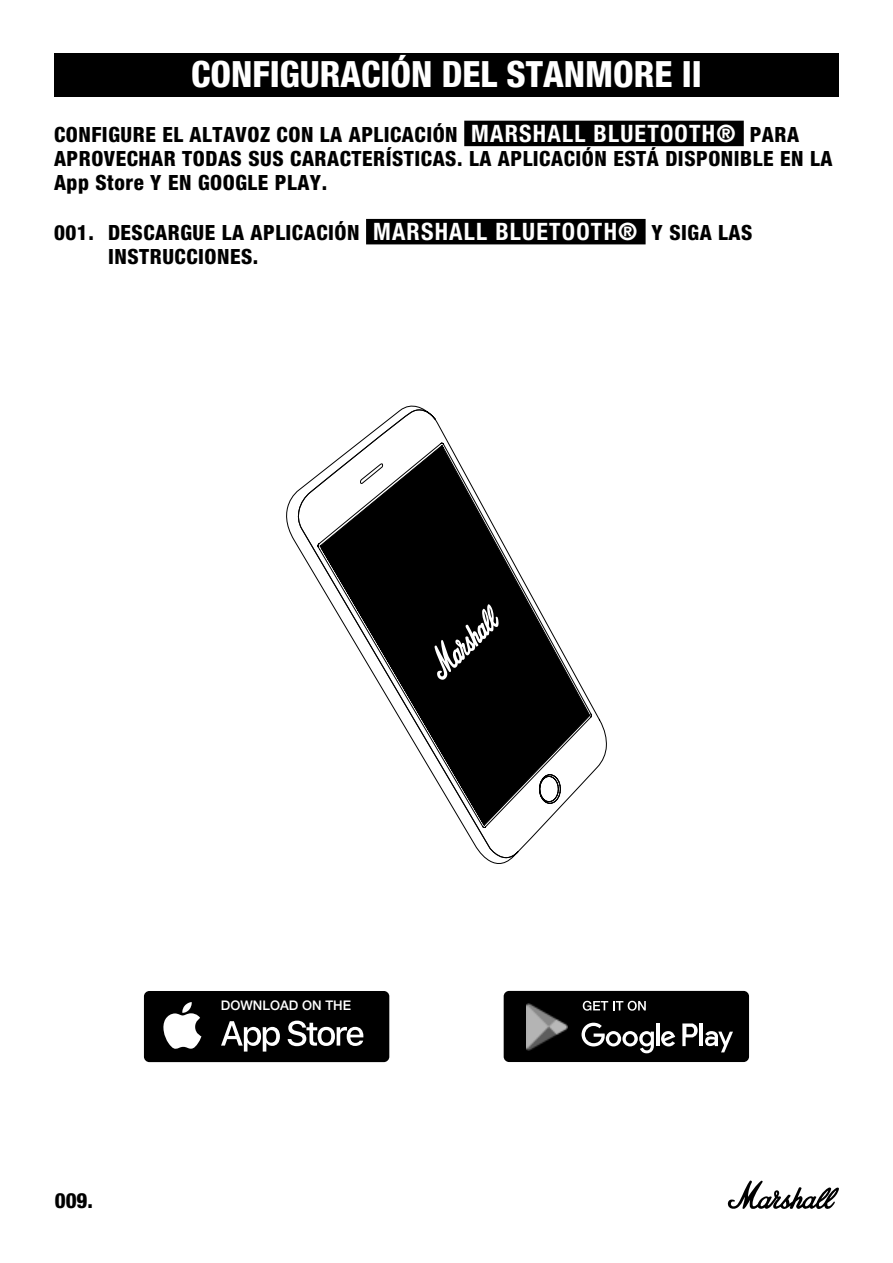
<style>
.page{position:relative;width:893px;height:1263px;background:#fff}
.page>*{position:absolute;margin:0;border:0;box-sizing:border-box;transform-origin:0 0}
.t1{font:800 condensed 36px "Helvetica Neue LT Com";color:#fff}
.t2{font:800 condensed 21px/24px "Helvetica Neue LT Std";letter-spacing:.025em;color:#000}
.t3{font:500 13.2px "Helvetica Neue";color:#fff}
.s1{font-weight:700;font-size:24px;color:#fff}
</style>
<div class="page">
<svg style="left:727px;top:1180px;width:112px;height:29px"></svg>
<div style="left:54px;top:53px;width:785px;height:44px;background:#000"></div>
<div style="left:464px;top:121px;width:280px;height:25px;background:#000"></div>
<div style="left:366px;top:219px;width:280px;height:25px;background:#000"></div>
<div style="left:504px;top:991px;width:245px;height:71px;background:#000;border-radius:5px"></div>
<svg style="left:682px;top:1023px;width:16px;height:23px"></svg>
<hr style="left:699px;top:1023px;width:4px;height:23px;background:#fff">
<svg style="left:705px;top:1031px;width:28px;height:21px"></svg>
<svg style="left:661px;top:1031px;width:14px;height:15px"></svg>
<hr style="left:656px;top:1023px;width:4px;height:23px;background:#fff">
<svg style="left:582px;top:1023px;width:72px;height:30px"></svg>
<img style="left:526px;top:1003px;width:42px;height:48px">
<svg style="left:583px;top:1001px;width:63px;height:10px"></svg>
<div style="left:144px;top:991px;width:245px;height:71px;background:#000;border-radius:5px"></div>
<svg style="left:221px;top:1020px;width:142px;height:31px"></svg>
<svg style="left:163px;top:1002px;width:38px;height:47px"></svg>
<svg style="left:561px;top:648px;width:29px;height:159px"></svg>
<svg style="left:297px;top:405px;width:264px;height:459px"></svg>
<svg style="left:434px;top:604px;width:65px;height:76px;background:#333"></svg>
<h1 class="t1" style="left:191px;top:52px;width:512px">CONFIGURACIÓN DEL STANMORE II</h1>
<p class="t2" style="left:54px;top:122px;width:780px">CONFIGURE EL ALTAVOZ CON LA APLICACIÓN <span class="s1">MARSHALL BLUETOOTH®</span> PARA<br>APROVECHAR TODAS SUS CARACTERÍSTICAS. LA APLICACIÓN ESTÁ DISPONIBLE EN LA<br>App Store Y EN GOOGLE PLAY.</p>
<p class="t2" style="left:108px;top:220px;width:646px;text-indent:-54px">001. DESCARGUE LA APLICACIÓN <span class="s1">MARSHALL BLUETOOTH®</span> Y SIGA LAS<br>INSTRUCCIONES.</p>
<p class="t2" style="left:55px;top:1188px;width:40px">009.</p>
<p class="t3" style="left:221px;top:995px;width:132px">DOWNLOAD ON THE</p>
</div>
